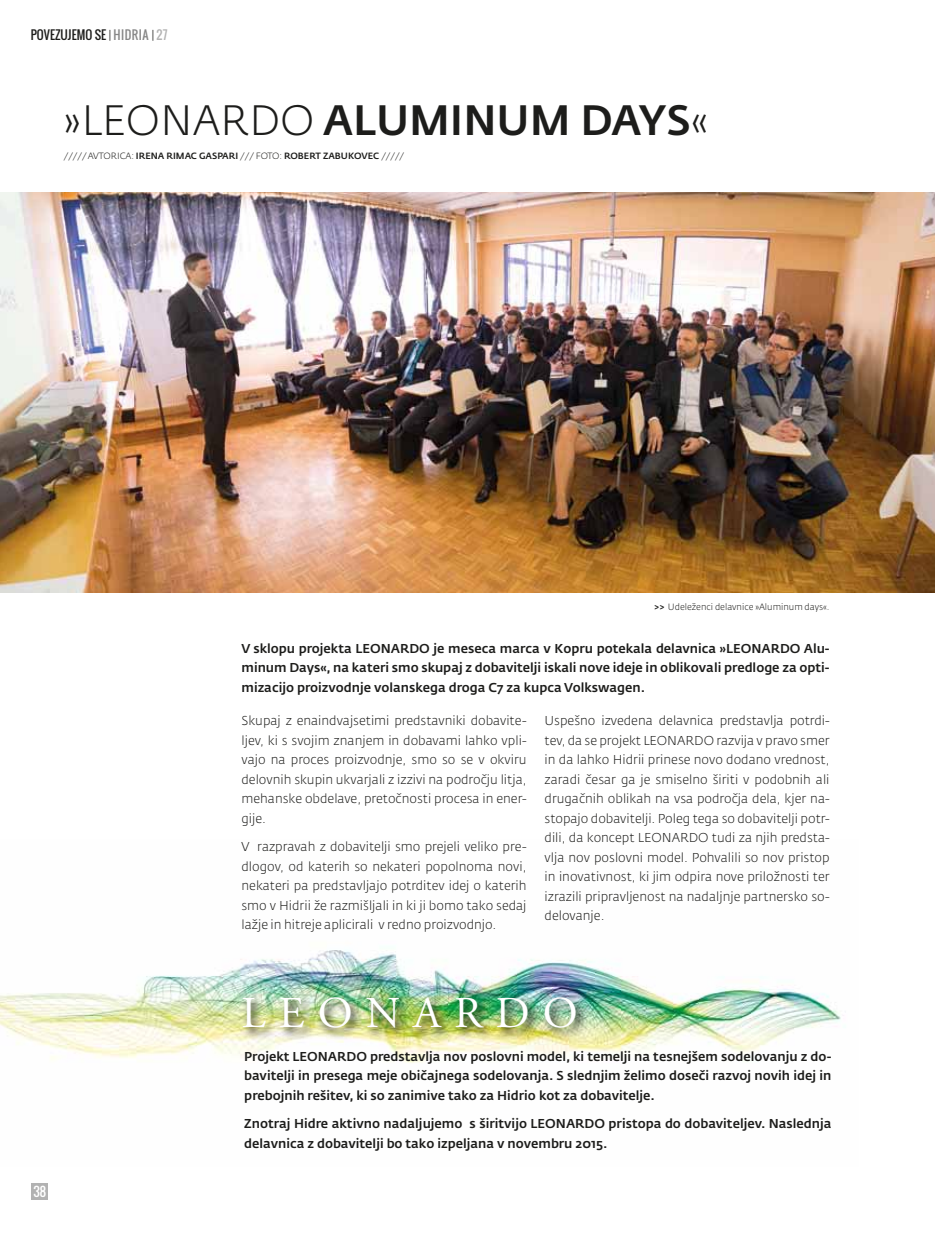
<style>
.page{position:relative;width:936px;height:1234px;background:#fff}
.page>*{position:absolute;margin:0;border:0;box-sizing:border-box;transform-origin:0 0}
.t1{font:43.95px "Adobe Garamond Pro";letter-spacing:.3em;color:#fff}
.t2{font:500 42px "Fedra Sans CE";color:#1d1d1b}
.t3{font:300 42px "Fedra Sans CE";color:#1d1d1b}
.t4{font:300 12.75px/19.5px "Fedra Sans CE";letter-spacing:-.04em;color:#1d1d1b;text-align:justify}
.t5{font:500 12.75px/19.5px "Fedra Sans CE";color:#1d1d1b;text-align:justify}
.t6{font:12.6px "Oswald";color:#fff}
.t7{font:12px "Oswald";letter-spacing:.02em;color:#1d1d1b}
.t8{font:9px "Fedra Sans CE Light TF";color:#1d1d1b}
.t9{font:500 9px "Fedra Sans CE";color:#1d1d1b}
.s1{font-weight:300}
.s2{color:#878787}
.s3{color:#b2b2b2}
.s4{font-family:"Fedra Sans CE";font-weight:500}
.s5{font-family:"Fedra Sans CE Light TF";font-weight:400}
</style>
<div class="page">
<div style="left:32px;top:1182px;width:16px;height:17px;background:#b2b2b2"></div>
<img style="left:0;top:950px;width:844px;height:113px">
<img style="left:240px;top:993px;width:348px;height:46px">
<img style="left:0;top:192px;width:934px;height:400px">
<p class="t7" style="left:31px;top:26px;width:138px">POVEZUJEMO SE <span class="s1">|</span> <span class="s2">HIDRIA</span> <span class="s1">|</span> <span class="s3">27</span></p>
<h2 class="t3" style="left:64px;top:97px;width:47px">»LEONARDO</h2>
<h2 class="t2" style="left:323px;top:94px;width:387px">Aluminum Days<span class="s1">«</span></h2>
<p class="t8" style="left:64px;top:151px;width:204px">///// avtorICA: <span class="s4">I rena Rimac Gaspari</span> /// FOTO</p>
<p class="t9" style="left:279px;top:150px;width:126px"><span class="s5">:</span> Robert Zabukovec <span class="s5">/////</span></p>
<p class="t8" style="left:654px;top:601px;width:177px"><span class="s4">&gt;&gt;</span> Udeleženci delavnice »Aluminum days«.</p>
<p class="t5" style="left:241px;top:638px;width:124px">V sklopu projekta LEONARDO</p>
<p class="t5" style="left:433px;top:638px;width:303px">je meseca marca v Kopru potekala delavnica »LEONARDO</p>
<p class="t5" style="left:241px;top:638px;width:589px;text-indent:562px">Alu&shy;minum Days«, na kateri smo skupaj z dobavitelji iskali nove ideje in oblikovali predloge za opti&shy;mizacijo proizvodnje volanskega droga C7 za kupca Volkswagen.</p>
<p class="t4" style="left:241px;top:711px;width:286px">Skupaj z enaindvajsetimi predstavniki dobavite&shy;ljev, ki s svojim znanjem in dobavami lahko vpli&shy;vajo na proces proizvodnje, smo so se v okviru delovnih skupin ukvarjali z izzivi na področju litja, mehanske obdelave, pretočnosti procesa in ener&shy;gije.</p>
<p class="t4" style="left:241px;top:837px;width:287px">V razpravah z dobavitelji smo prejeli veliko pre&shy;dlogov, od katerih so nekateri popolnoma novi, nekateri pa predstavljajo potrditev idej o katerih smo v H idrii že razmišljali in ki ji bomo tako sedaj lažje in hitreje aplicirali v redno proizvodnjo.</p>
<p class="t4" style="left:544px;top:711px;width:286px">Uspešno izvedena delavnica predstavlja potrdi&shy;tev, da se projekt LEONARDO</p>
<p class="t4" style="left:544px;top:730px;width:286px;text-indent:172px">razvija v pravo smer in da lahko H idrii prinese novo dodano vrednost, zaradi česar ga je smiselno širiti v podobnih ali drugačnih oblikah na vsa področja dela, kjer na&shy;stopajo dobavitelji. Poleg tega so dobavitelji potr&shy;dili, da koncept LEONARDO</p>
<p class="t4" style="left:544px;top:828px;width:286px;text-indent:167px">tudi za njih predsta&shy;vlja nov poslovni model. Pohvalili so nov pristop in inovativnost, ki jim odpira nove priložnosti ter izrazili pripravljenost na nadaljnje partnersko so&shy;delovanje.</p>
<p class="t6" style="left:33px;top:1181px;width:14px">38</p>
<h1 class="t1" style="left:241px;top:986px;width:338px">LEONARDO</h1>
<p class="t5" style="left:244px;top:1046px;width:59px">Projekt LEONARDO</p>
<p class="t5" style="left:244px;top:1046px;width:588px;text-indent:126px">predstavlja nov poslovni model, ki temelji na tesnejšem sodelovanju z do&shy;bavitelji in presega meje običajnega sodelovanja. S slednjim želimo doseči razvoj novih idej in prebojnih rešitev, ki so zanimive tako za H idrio kot za dobavitelje.</p>
<p class="t5" style="left:244px;top:1113px;width:297px">Znotraj H idre aktivno nadaljujemo s širitvijo LEONARDO</p>
<p class="t5" style="left:608px;top:1113px;width:224px">pristopa do dobaviteljev. N aslednja</p>
<p class="t5" style="left:244px;top:1133px;width:364px">delavnica z dobavitelji bo tako izpeljana v novembru 2015.</p>
</div>
